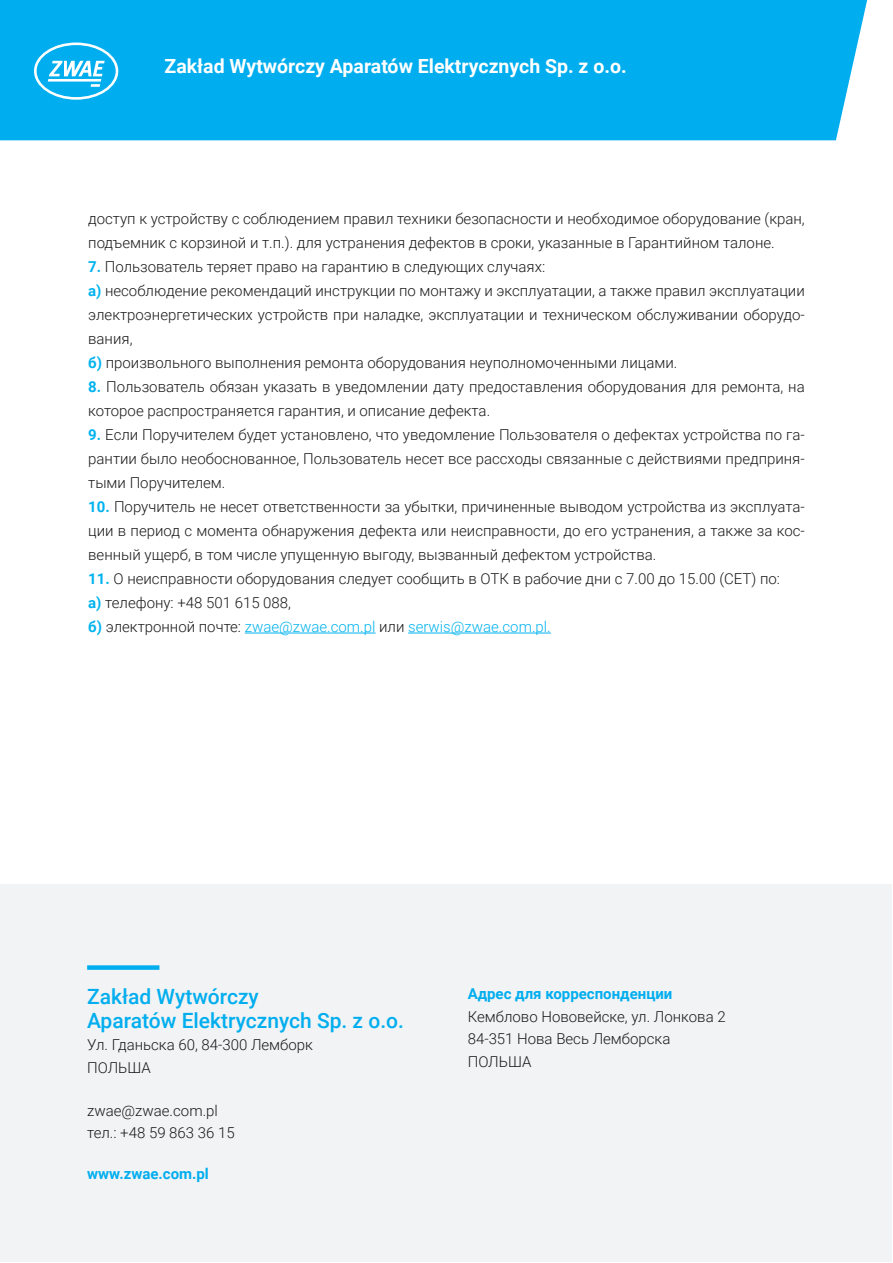
<style>
.page{position:relative;width:893px;height:1263px;background:#fff}
.page>*{position:absolute;margin:0;border:0;box-sizing:border-box;transform-origin:0 0}
.t1{font:500 21px "Roboto";color:#00aeef}
.t2{font:700 19.5px "Roboto";color:#fff}
.t3{font:300 15px/24px "Roboto";color:#1a1a1a;text-align:justify}
.t4{font:300 15px "Roboto";color:#00b3ef}
.t5{font:700 15px "Roboto";color:#00aeef}
.s1{font-weight:700;color:#00b3ef}
.s2{font-weight:700}
.s3{color:#1a1a1a}
</style>
<div class="page">
<hr style="left:245px;top:633px;width:130px;height:1px;background:#00b3ef">
<hr style="left:408px;top:633px;width:143px;height:1px;background:#00b3ef">
<div style="left:1px;top:884px;width:891px;height:378px;background:#f2f3f4"></div>
<div style="left:87px;top:965px;width:72px;height:5px;background:#00aeef"></div>
<div style="left:0;top:0;width:867px;height:140px;background:#00aeef"></div>
<svg style="left:34px;top:43px;width:84px;height:57px"></svg>
<p class="t2" style="left:165px;top:52px;width:464px">Zakład Wytwórczy Aparatów Elektrycznych Sp. z o.o.</p>
<p class="t3" style="left:88px;top:206px;width:718px">доступ к устройству с соблюдением правил техники безопасности и необходимое оборудование (кран, подъемник с корзиной и т.п.). для устранения дефектов в сроки, указанные в Гарантийном талоне.</p>
<p class="t3" style="left:88px;top:254px;width:458px"><span class="s1">7.</span> Пользователь теряет право на гарантию в следующих случаях:</p>
<p class="t3" style="left:88px;top:278px;width:718px"><span class="s1">а)</span> несоблюдение рекомендаций инструкции по монтажу и эксплуатации, а также правил эксплуатации электроэнергетических устройств при наладке, эксплуатации и техническом обслуживании оборудо&shy;вания,</p>
<p class="t3" style="left:88px;top:350px;width:591px"><span class="s1">б)</span> произвольного выполнения ремонта оборудования неуполномоченными лицами.</p>
<p class="t3" style="left:88px;top:374px;width:718px"><span class="s1">8.</span> Пользователь обязан указать в уведомлении дату предоставления оборудования для ремонта, на которое распространяется гарантия, и описание дефекта.</p>
<p class="t3" style="left:88px;top:422px;width:718px"><span class="s1">9.</span> Если Поручителем будет установлено, что уведомление Пользователя о дефектах устройства по га&shy;рантии было необоснованное, Пользователь несет все рассходы связанные с действиями предприня&shy;тыми Поручителем.</p>
<p class="t3" style="left:88px;top:494px;width:718px"><span class="s1">10.</span> Поручитель не несет ответственности за убытки, причиненные выводом устройства из эксплуата&shy;ции в период с момента обнаружения дефекта или неисправности, до его устранения, а также за кос&shy;венный ущерб, в том числе упущенную выгоду, вызванный дефектом устройства.</p>
<p class="t3" style="left:88px;top:566px;width:693px"><span class="s1">11.</span> О неисправности оборудования следует сообщить в ОТК в рабочие дни с 7.00 до 15.00 (CET) по:</p>
<p class="t3" style="left:88px;top:590px;width:204px"><span class="s1">а)</span> телефону: +48 501 615 088,</p>
<p class="t4" style="left:88px;top:616px;width:464px"><span class="s2">б)</span> <span class="s3">электронной почте:</span> zwae@zwae.com.pl <span class="s3">или</span> serwis@zwae.com.pl.</p>
<p class="t1" style="left:87px;top:982px;width:173px">Zakład Wytwórczy</p>
<p class="t1" style="left:87px;top:1006px;width:318px">Aparatów Elektrycznych Sp. z o.o.</p>
<p class="t3" style="left:87px;top:1032px;width:227px">Ул. Гданьска 60, 84-300 Лемборк</p>
<p class="t3" style="left:87px;top:1055px;width:65px">ПОЛЬША</p>
<p class="t3" style="left:87px;top:1098px;width:132px">zwae@zwae.com.pl</p>
<p class="t3" style="left:87px;top:1120px;width:149px">тел.: +48 59 863 36 15</p>
<p class="t5" style="left:87px;top:1163px;width:123px">www.zwae.com.pl</p>
<p class="t5" style="left:468px;top:983px;width:206px">Адрес для корреспонденции</p>
<p class="t3" style="left:468px;top:1004px;width:259px">Кемблово Нововейске, ул. Лонкова 2</p>
<p class="t3" style="left:468px;top:1026px;width:204px">84-351 Нова Весь Лемборска</p>
<p class="t3" style="left:468px;top:1049px;width:65px">ПОЛЬША</p>
</div>
